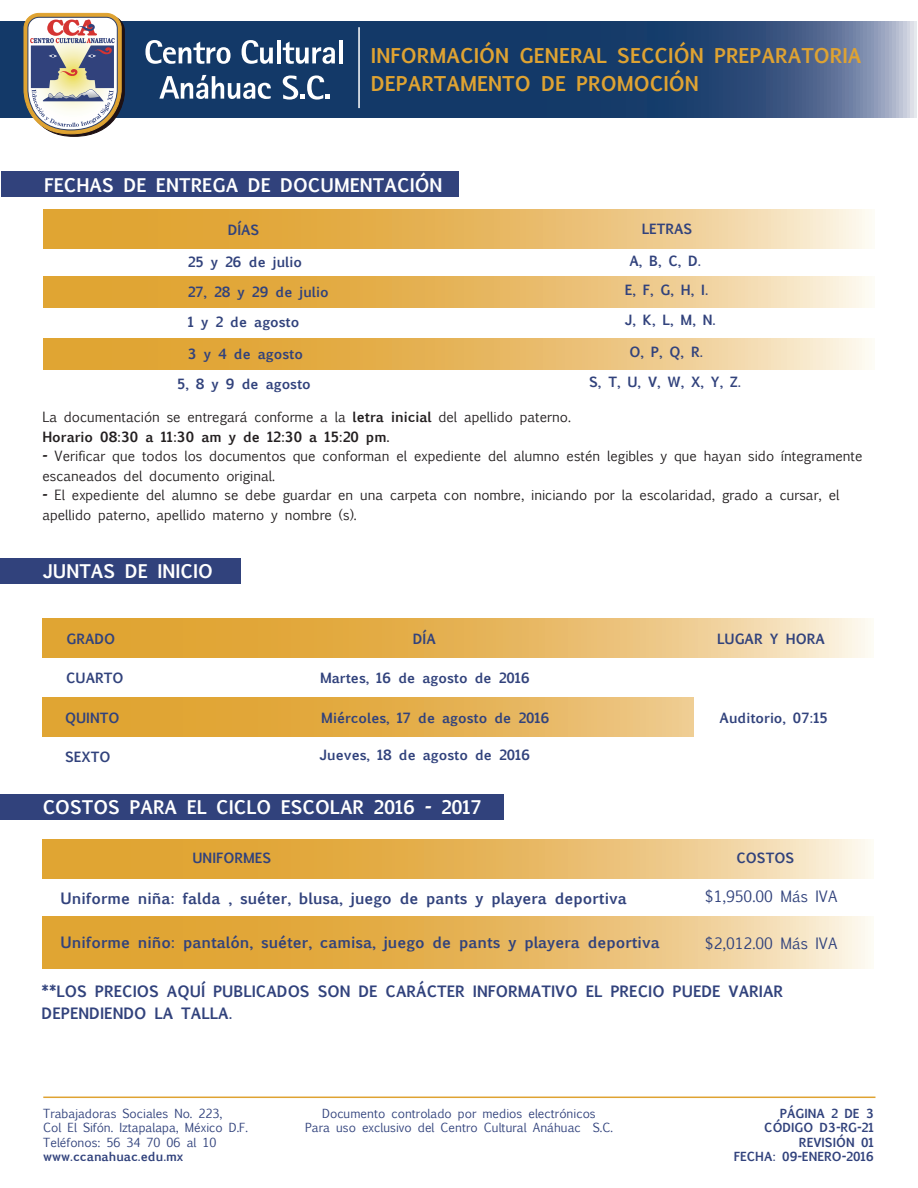
<style>
.page{position:relative;width:918px;height:1188px;background:#fff}
.page>*{position:absolute;margin:0;border:0;box-sizing:border-box;transform-origin:0 0}
.t1{font:700 19.5px/28.5px "Euphemia UCAS";color:#dfa332}
.t2{font:700 18px "Euphemia UCAS";color:#fff}
.t3{font:700 15px/22.5px "Euphemia UCAS";color:#31427c}
.t4{font:15px "Euphemia UCAS";color:#31427c}
.t5{font:13.5px/19.5px "Euphemia UCAS";color:#231f20}
.t6{font:700 13.5px/29.5px "Euphemia UCAS";color:#31427c;text-align:center}
.t7{font:12px/14.4px "Euphemia UCAS";color:#31427c}
.t8{font:700 12px/14.4px "Euphemia UCAS";color:#31427c;text-align:right}
.s1{font-weight:700}
</style>
<div class="page">
<svg style="left:43px;top:210px;width:829px;height:39px"></svg>
<svg style="left:43px;top:277px;width:829px;height:31px"></svg>
<svg style="left:43px;top:339px;width:829px;height:31px"></svg>
<svg style="left:45px;top:277px;width:831px;height:1px"></svg>
<div style="left:1px;top:171px;width:458px;height:26px;background:#31427c"></div>
<svg style="left:0;top:21px;width:917px;height:97px"></svg>
<svg style="left:145px;top:40px;width:86px;height:24px"></svg>
<svg style="left:242px;top:40px;width:31px;height:24px"></svg>
<hr style="left:277px;top:40px;width:3px;height:23px;background:#fff">
<svg style="left:283px;top:42px;width:52px;height:22px"></svg>
<hr style="left:339px;top:40px;width:3px;height:23px;background:#fff">
<svg style="left:159px;top:75px;width:112px;height:24px"></svg>
<svg style="left:283px;top:75px;width:47px;height:25px"></svg>
<svg style="left:23px;top:13px;width:102px;height:124px"></svg>
<hr style="left:358px;top:27px;width:2px;height:81px;background:#fff">
<svg style="left:42px;top:619px;width:829px;height:39px"></svg>
<hr style="left:43px;top:1097px;width:832px;height:1px;background:#dfa332">
<div style="left:0;top:558px;width:240px;height:26px;background:#31427c"></div>
<svg style="left:42px;top:697px;width:652px;height:39px"></svg>
<svg style="left:42px;top:839px;width:829px;height:39px"></svg>
<svg style="left:42px;top:916px;width:829px;height:53px"></svg>
<div style="left:0;top:794px;width:503px;height:26px;background:#31427c"></div>
<h1 class="t1" style="left:371px;top:41px;width:492px">INFORMACIÓN GENERAL SECCIÓN PREPARATORIA<br>DEPARTAMENTO DE PROMOCIÓN</h1>
<h2 class="t2" style="left:44px;top:172px;width:400px">FECHAS DE ENTREGA DE DOCUMENTACIÓN</h2>
<p class="t6" style="left:228px;top:215px;width:33px">DÍAS</p>
<p class="t6" style="left:642px;top:214px;width:52px">LETRAS</p>
<p class="t6" style="left:188px;top:247px;width:116px">25 y 26 de julio</p>
<p class="t6" style="left:625px;top:246px;width:85px">A, B, C, D.<br>E, F, G, H, I.</p>
<p class="t6" style="left:625px;top:305px;width:92px">J, K, L, M, N.</p>
<p class="t6" style="left:629px;top:337px;width:75px">O, P, Q, R.</p>
<p class="t6" style="left:589px;top:367px;width:153px">S, T, U, V, W, X, Y, Z.</p>
<p class="t6" style="left:188px;top:277px;width:142px;text-align:left">27, 28 y 29 de julio<br>1 y 2 de agosto</p>
<p class="t6" style="left:188px;top:339px;width:117px">3 y 4 de agosto</p>
<p class="t6" style="left:177px;top:369px;width:135px">5, 8 y 9 de agosto</p>
<p class="t5" style="left:42px;top:408px;width:530px">La documentación se entregará conforme a la <span class="s1">letra inicial</span> del apellido paterno.<br><span class="s1">Horario 08:30 a 11:30 am y de 12:30 a 15:20 pm.</span></p>
<p class="t5" style="left:42px;top:447px;width:822px"><span class="s1">-</span> Verificar que todos los documentos que conforman el expediente del alumno estén legibles y que hayan sido íntegramente escaneados del documento original.</p>
<p class="t5" style="left:42px;top:486px;width:799px"><span class="s1">-</span> El expediente del alumno se debe guardar en una carpeta con nombre, iniciando por la escolaridad, grado a cursar, el apellido paterno, apellido materno y nombre (s).</p>
<h2 class="t2" style="left:43px;top:557px;width:172px">JUNTAS DE INICIO</h2>
<p class="t6" style="left:67px;top:624px;width:50px">GRADO</p>
<p class="t6" style="left:413px;top:624px;width:24px">DÍA</p>
<p class="t6" style="left:717px;top:624px;width:109px">LUGAR Y HORA</p>
<p class="t6" style="left:66px;top:663px;width:59px">CUARTO</p>
<p class="t6" style="left:65px;top:703px;width:56px">QUINTO</p>
<p class="t6" style="left:65px;top:742px;width:47px">SEXTO</p>
<p class="t6" style="left:320px;top:663px;width:211px">Martes, 16 de agosto de 2016</p>
<p class="t6" style="left:321px;top:703px;width:230px">Miércoles, 17 de agosto de 2016</p>
<p class="t6" style="left:320px;top:740px;width:212px">Jueves, 18 de agosto de 2016</p>
<h2 class="t2" style="left:43px;top:794px;width:441px">COSTOS PARA EL CICLO ESCOLAR 2016 - 2017</h2>
<p class="t6" style="left:720px;top:703px;width:110px">Auditorio, 07:15</p>
<p class="t6" style="left:192px;top:843px;width:80px">UNIFORMES</p>
<p class="t6" style="left:736px;top:843px;width:59px">COSTOS</p>
<p class="t3" style="left:61px;top:886px;width:568px">Uniforme niña: falda , suéter, blusa, juego de pants y playera deportiva</p>
<p class="t3" style="left:61px;top:931px;width:601px">Uniforme niño: pantalón, suéter, camisa, juego de pants y playera deportiva</p>
<p class="t4" style="left:705px;top:886px;width:134px">$1,950.00 Más IVA</p>
<p class="t4" style="left:705px;top:932px;width:134px">$2,012.00 Más IVA</p>
<p class="t3" style="left:42px;top:980px;width:743px">**LOS PRECIOS AQUÍ PUBLICADOS SON DE CARÁCTER INFORMATIVO EL PRECIO PUEDE VARIAR<br>DEPENDIENDO LA TALLA.</p>
<p class="t7" style="left:43px;top:1106px;width:206px">Trabajadoras Sociales No. 223,<br>Col El Sifón. Iztapalapa, México D.F.<br>Teléfonos: 56 34 70 06 al 10</p>
<p class="t8" style="left:43px;top:1149px;width:142px">www.ccanahuac.edu.mx</p>
<p class="t7" style="left:305px;top:1106px;width:309px;text-align:center">Documento controlado por medios electrónicos<br>Para uso exclusivo del Centro Cultural Anáhuac S.C.</p>
<p class="t8" style="left:734px;top:1106px;width:142px">PÁGINA 2 DE 3<br>CÓDIGO D3-RG-21<br>REVISIÓN 01<br>FECHA: 09-ENERO-2016</p>
</div>
